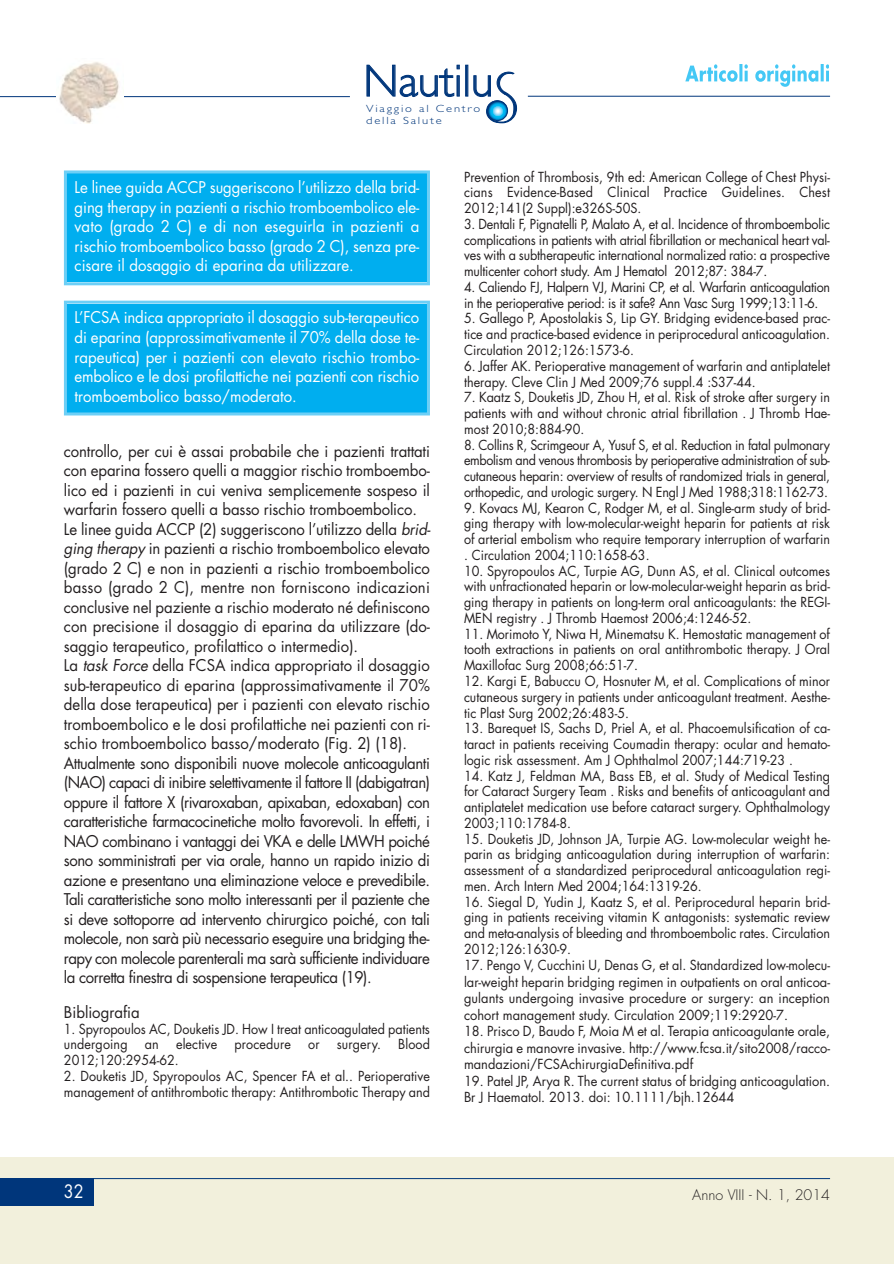
<style>
.page{position:relative;width:894px;height:1264px;background:#fff}
.page>*{position:absolute;margin:0;border:0;box-sizing:border-box;transform-origin:0 0}
.t1{font:300 45.45px "Gill Sans";color:#00367b}
.t2{font:18px "Futura Std";color:#fff;scale:.9 1}
.t3{font:15.75px/19.5px "Futura Std";letter-spacing:-.01em;color:#231f20;scale:.95 1}
.t4{font:15.75px/19.5px "Futura Std";color:#fff;text-align:justify;scale:.95 1}
.t5{font:300 14.25px "Futura Std";color:#231f20}
.t6{font:13.5px/15.8px "Futura Std";color:#231f20;text-align:justify;scale:.93 1}
.t7{font:13.5px/16.5px "Futura Std";color:#231f20;text-align:justify;scale:.95 1}
.t8{font:13.5px/15.8px "Futura Std";letter-spacing:-.025em;color:#231f20;scale:.93 1}
.t9{font:300 10.5px/12.1px "Gill Sans";letter-spacing:.145em;color:#00367b;scale:1.2 1}
.s1{font-style:italic}
</style>
<div class="page">
<div style="left:0;top:1157px;width:893px;height:107px;background:#f2f0dc"></div>
<hr style="left:0;top:1178px;width:829px;height:1px;background:#00367b">
<div style="left:0;top:1178px;width:94px;height:27px;background:#00367b"></div>
<svg style="left:685px;top:64px;width:143px;height:23px"></svg>
<hr style="left:0;top:96px;width:350px;height:1px;background:#00367b">
<hr style="left:527px;top:96px;width:302px;height:1px;background:#00367b">
<svg style="left:486px;top:71px;width:31px;height:53px"></svg>
<svg style="left:487px;top:101px;width:20px;height:20px"></svg>
<div style="left:487px;top:100px;width:20px;height:21px;border:1px solid #00367b;border-radius:50%"></div>
<img style="left:57px;top:62px;width:66px;height:61px">
<div style="left:67px;top:173px;width:360px;height:109px;background:#00aeef"></div>
<div style="left:64px;top:170px;width:366px;height:115px;border:3px solid #6dcff6"></div>
<div style="left:67px;top:304px;width:360px;height:108px;background:#00aeef"></div>
<div style="left:64px;top:301px;width:366px;height:114px;border:3px solid #6dcff6"></div>
<h1 class="t1" style="left:363px;top:65px;width:131px">Nautilu</h1>
<p class="t9" style="left:366px;top:103px;width:97px">Viaggio al Centro della Salute</p>
<p class="t4" style="left:74px;top:179px;width:364px">Le linee guida ACCP suggeriscono l’utilizzo della brid&shy;ging therapy in pazienti a rischio tromboembolico ele&shy;vato (grado 2 C) e di non eseguirla in pazienti a rischio tromboembolico basso (grado 2 C), senza pre&shy;cisare il dosaggio di eparina da utilizzare.</p>
<p class="t4" style="left:74px;top:309px;width:364px">L’FCSA indica appropriato il dosaggio sub-terapeutico di eparina (approssimativamente il 70% della dose te&shy;rapeutica) per i pazienti con elevato rischio trombo&shy;embolico e le dosi profilattiche nei pazienti con rischio tromboembolico basso/moderato.</p>
<p class="t3" style="left:64px;top:442px;width:387px">controllo, per cui è assai probabile che i pazienti trattati con eparina fossero quelli a maggior rischio tromboembo&shy;lico ed i pazienti in cui veniva semplicemente sospeso il warfarin fossero quelli a basso rischio tromboembolico.<br>Le linee guida ACCP (2) suggeriscono l’utilizzo della <span class="s1">brid&shy;ging therapy</span> in pazienti a rischio tromboembolico elevato (grado 2 C) e non in pazienti a rischio tromboembolico basso (grado 2 C), mentre non forniscono indicazioni conclusive nel paziente a rischio moderato né definiscono con precisione il dosaggio di eparina da utilizzare (do&shy;saggio terapeutico, profilattico o intermedio).<br>La <span class="s1">task Force</span> della FCSA indica appropriato il dosaggio sub-terapeutico di eparina (approssimativamente il 70% della dose terapeutica) per i pazienti con elevato rischio tromboembolico e le dosi profilattiche nei pazienti con ri&shy;schio tromboembolico basso/moderato (Fig. 2) (18).<br>Attualmente sono disponibili nuove molecole anticoagulanti (NAO) capaci di inibire selettivamente il fattore II (dabigatran) oppure il fattore X (rivaroxaban, apixaban, edoxaban) con caratteristiche farmacocinetiche molto favorevoli. In effetti, i NAO combinano i vantaggi dei VKA e delle LMWH poiché sono somministrati per via orale, hanno un rapido inizio di azione e presentano una eliminazione veloce e prevedibile.<br>Tali caratteristiche sono molto interessanti per il paziente che si deve sottoporre ad intervento chirurgico poiché, con tali molecole, non sarà più necessario eseguire una bridging the&shy;rapy con molecole parenterali ma sarà sufficiente individuare la corretta finestra di sospensione terapeutica (19).</p>
<p class="t3" style="left:64px;top:1003px;width:81px">Bibliografia</p>
<p class="t6" style="left:64px;top:1022px;width:395px">1. Spyropoulos AC, Douketis JD. How I treat anticoagulated patients undergoing</p>
<p class="t6" style="left:145px;top:1037px;width:17px">an</p>
<p class="t6" style="left:176px;top:1037px;width:46px">elective</p>
<p class="t6" style="left:234px;top:1037px;width:62px">procedure</p>
<p class="t6" style="left:308px;top:1037px;width:14px">or</p>
<p class="t6" style="left:336px;top:1037px;width:49px">surgery.</p>
<p class="t6" style="left:398px;top:1037px;width:36px">Blood</p>
<p class="t6" style="left:64px;top:1053px;width:125px">2012;120:2954-62.</p>
<p class="t6" style="left:64px;top:1069px;width:395px">2. Douketis JD, Spyropoulos AC, Spencer FA et al.. Perioperative management of antithrombotic therapy: Antithrombotic Therapy and</p>
<p class="t6" style="left:464px;top:170px;width:395px">Prevention of Thrombosis, 9th ed: American College of Chest Physi&shy;cians Evidence-Based Clinical Practice Guidelines. Chest 2012;141(2 Suppl):e326S-50S.</p>
<p class="t6" style="left:464px;top:217px;width:395px">3. Dentali F, Pignatelli P, Malato A, et al. Incidence of thromboembolic complications in patients with atrial fibrillation or mechanical heart val&shy;ves with a subtherapeutic international normalized ratio: a prospective multicenter cohort study. Am J Hematol 2012;87: 384-7.</p>
<p class="t8" style="left:464px;top:280px;width:395px">4. Caliendo FJ, Halpern VJ, Marini CP, et al. Warfarin anticoagulation in the perioperative period: is it safe? Ann Vasc Surg 1999;13:11-6.</p>
<p class="t6" style="left:464px;top:312px;width:395px">5. Gallego P, Apostolakis S, Lip GY. Bridging evidence-based prac&shy;tice and practice-based evidence in periprocedural anticoagulation.<br>Circulation 2012;126:1573-6.</p>
<p class="t6" style="left:464px;top:359px;width:395px">6. Jaffer AK. Perioperative management of warfarin and antiplatelet therapy. Cleve Clin J Med 2009;76 suppl.4 :S37-44.</p>
<p class="t6" style="left:464px;top:390px;width:395px">7. Kaatz S, Douketis JD, Zhou H, et al. Risk of stroke after surgery in patients with and without chronic atrial fibrillation . J Thromb Hae&shy;most 2010;8:884-90.</p>
<p class="t6" style="left:464px;top:438px;width:395px">8. Collins R, Scrimgeour A, Yusuf S, et al. Reduction in fatal pulmonary embolism and venous thrombosis by perioperative administration of sub&shy;cutaneous heparin: overview of results of randomized trials in general, orthopedic, and urologic surgery. N Engl J Med 1988;318:1162-73.</p>
<p class="t6" style="left:464px;top:501px;width:395px">9. Kovacs MJ, Kearon C, Rodger M, et al. Single-arm study of brid&shy;ging therapy with low-molecular-weight heparin for patients at risk of arterial embolism who require temporary interruption of warfarin . Circulation 2004;110:1658-63.</p>
<p class="t6" style="left:464px;top:564px;width:395px">10. Spyropoulos AC, Turpie AG, Dunn AS, et al. Clinical outcomes with unfractionated heparin or low-molecular-weight heparin as brid&shy;ging therapy in patients on long-term oral anticoagulants: the REGI-MEN registry . J Thromb Haemost 2006;4:1246-52.</p>
<p class="t6" style="left:464px;top:627px;width:395px">11. Morimoto Y, Niwa H, Minematsu K. Hemostatic management of tooth extractions in patients on oral antithrombotic therapy. J Oral Maxillofac Surg 2008;66:51-7.</p>
<p class="t6" style="left:464px;top:674px;width:395px">12. Kargi E, Babuccu O, Hosnuter M, et al. Complications of minor cutaneous surgery in patients under anticoagulant treatment. Aesthe&shy;tic Plast Surg 2002;26:483-5.</p>
<p class="t6" style="left:464px;top:721px;width:395px">13. Barequet IS, Sachs D, Priel A, et al. Phacoemulsification of ca&shy;taract in patients receiving Coumadin therapy: ocular and hemato&shy;logic risk assessment. Am J Ophthalmol 2007;144:719-23 .</p>
<p class="t6" style="left:464px;top:769px;width:395px">14. Katz J, Feldman MA, Bass EB, et al. Study of Medical Testing for Cataract Surgery Team . Risks and benefits of anticoagulant and antiplatelet medication use before cataract surgery. Ophthalmology 2003;110:1784-8.</p>
<p class="t6" style="left:464px;top:832px;width:395px">15. Douketis JD, Johnson JA, Turpie AG. Low-molecular weight he&shy;parin as bridging anticoagulation during interruption of warfarin: assessment of a standardized periprocedural anticoagulation regi&shy;men. Arch Intern Med 2004;164:1319-26.</p>
<p class="t6" style="left:464px;top:895px;width:395px">16. Siegal D, Yudin J, Kaatz S, et al. Periprocedural heparin brid&shy;ging in patients receiving vitamin K antagonists: systematic review and meta-analysis of bleeding and thromboembolic rates. Circulation 2012;126:1630-9.</p>
<p class="t6" style="left:464px;top:958px;width:395px;line-height:16.4px">17. Pengo V, Cucchini U, Denas G, et al. Standardized low-molecu&shy;lar-weight heparin bridging regimen in outpatients on oral anticoa&shy;gulants undergoing invasive procedure or surgery: an inception cohort management study. Circulation 2009;119:2920-7.</p>
<p class="t7" style="left:464px;top:1024px;width:386px">18. Prisco D, Baudo F, Moia M et al. Terapia anticoagulante orale, chirurgia e manovre invasive. http://www.fcsa.it/sito2008/racco&shy;mandazioni/FCSAchirurgiaDefinitiva.pdf</p>
<p class="t7" style="left:464px;top:1073px;width:386px">19. Patel JP, Arya R. The current status of bridging anticoagulation.<br>Br J Haematol. 2013. doi: 10.1111/bjh.12644</p>
<h2 class="t2" style="left:64px;top:1182px;width:24px">32</h2>
<p class="t5" style="left:692px;top:1186px;width:139px">Anno VIII - N. 1, 2014</p>
</div>
